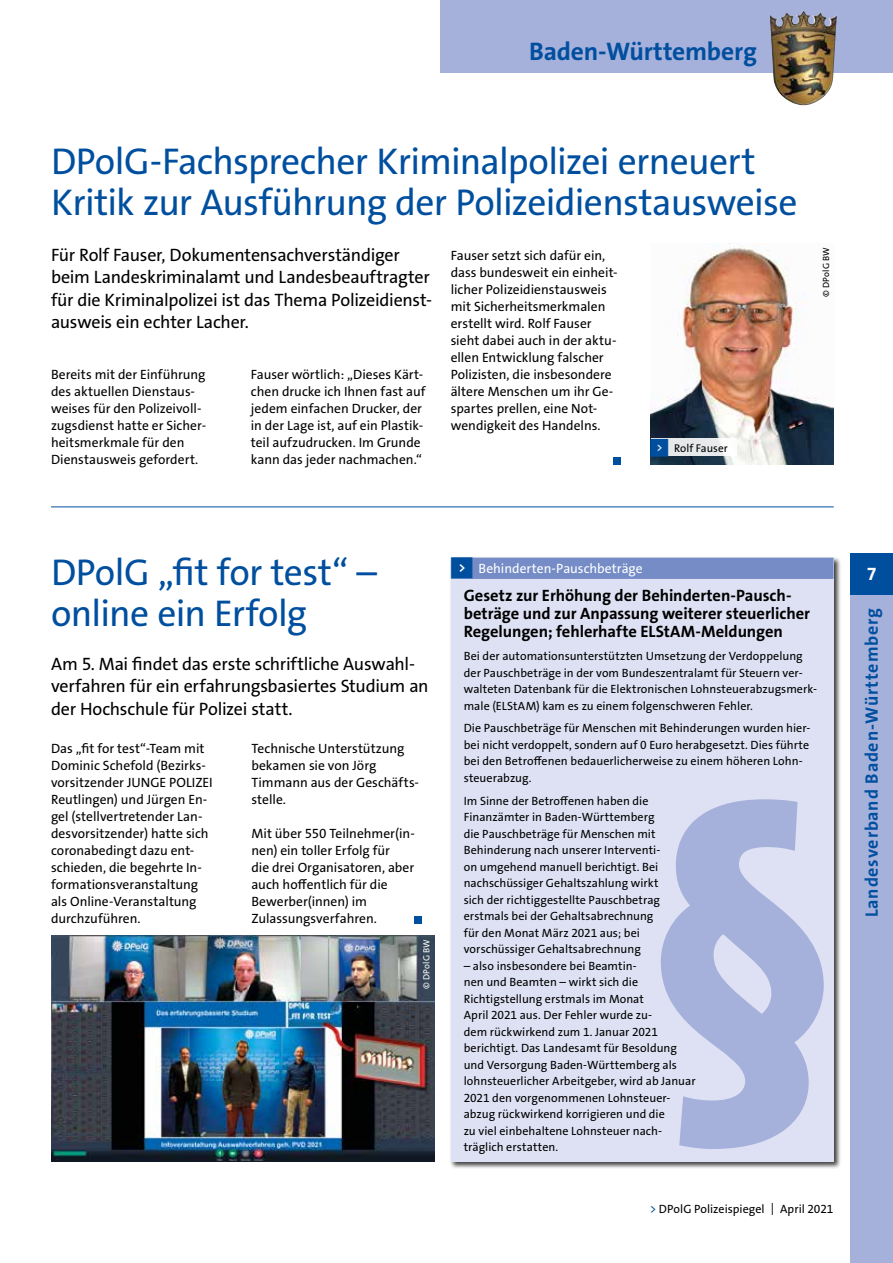
<style>
.page{position:relative;width:893px;height:1263px;background:#fff}
.page>*{position:absolute;margin:0;border:0;box-sizing:border-box;transform-origin:0 0}
.t1{font:37.5px/40.5px "The Sans Os F";letter-spacing:-.02em;color:#004f9f}
.t2{font:700 25.5px "The Sans Os F";letter-spacing:-.005em;color:#004f9f}
.t3{font:18px/22.5px "The Sans Os F";letter-spacing:-.015em;color:#000}
.t4{font:700 18px "The Sans Os F";letter-spacing:.045em;color:#004f9f}
.t5{font:700 18px "The Sans Os F";color:#fff}
.t6{font:700 16.5px/18px "The Sans Os F";letter-spacing:-.005em;color:#000}
.t7{font:13.5px/17px "The Sans Os F";color:#000}
.t8{font:13.5px "The Sans Os F";color:#fff}
.t9{font:12px/16.5px "The Sans Os F";letter-spacing:.005em;color:#000}
.t10{font:11.25px "The Sans Os F";letter-spacing:.005em;color:#000}
.t11{font:9px "The Sans Os F";letter-spacing:.015em;color:#000}
.t12{font:9px "The Sans Os F";letter-spacing:.015em;color:#fff}
.s1{font-family:"Top Numbers";color:#004f9f}
.s2{color:#004f9f}
</style>
<div class="page">
<div style="left:614px;top:457px;width:7px;height:7px;background:#004f9f"></div>
<img style="left:651px;top:243px;width:182px;height:221px">
<div style="left:651px;top:439px;width:85px;height:17px;background:linear-gradient(to right,#e0e3e5,#f4f5f6)"></div>
<hr style="left:51px;top:506px;width:783px;height:1px;background:#004f9f">
<div style="left:414px;top:916px;width:7px;height:7px;background:#004f9f"></div>
<img style="left:51px;top:935px;width:383px;height:226px">
<div style="left:449px;top:556px;width:392px;height:613px;background:#000;opacity:.75"></div>
<div style="left:451px;top:558px;width:383px;height:603px;background:#dee1f3"></div>
<div style="left:472px;top:558px;width:361px;height:21px;background:#758cc6"></div>
<div style="left:455px;top:560px;width:13px;height:17px;background:#fff"></div>
<svg style="left:661px;top:799px;width:163px;height:350px;fill:#a5b0db"></svg>
<div style="left:850px;top:553px;width:43px;height:42px;background:#004f9f"></div>
<div style="left:850px;top:595px;width:43px;height:668px;background:#a5b0db"></div>
<div style="left:440px;top:0;width:453px;height:72px;background:#a5b0db"></div>
<img style="left:770px;top:11px;width:67px;height:94px">
<h2 class="t2" style="left:529px;top:35px;width:229px">Baden-Württemberg</h2>
<h1 class="t1" style="left:51px;top:142px;width:748px">DPolG-Fachsprecher Kriminalpolizei erneuert<br>Kritik zur Ausführung der Polizeidienstausweise</h1>
<h3 class="t3" style="left:51px;top:243px;width:382px">Für Rolf Fauser, Dokumentensachverständiger beim Landeskriminalamt und Landesbeauftragter für die Kriminalpolizei ist das Thema Polizeidienst&shy;ausweis ein echter Lacher.</h3>
<p class="t7" style="left:451px;top:247px;width:168px">Fauser setzt sich dafür ein, dass bundesweit ein einheit&shy;licher Polizeidienstausweis mit Sicherheitsmerkmalen erstellt wird. Rolf Fauser sieht dabei auch in der aktu&shy;ellen Entwicklung falscher<br>Polizisten, die insbesondere ältere Menschen um ihr Ge&shy;spartes prellen, eine Not&shy;wendigkeit des Handelns.</p>
<p class="t7" style="left:51px;top:366px;width:157px">Bereits mit der Einführung des aktuellen Dienstaus&shy;weises für den Polizeivoll&shy;zugsdienst hatte er Sicher&shy;heitsmerkmale für den<br>Dienstausweis gefordert.</p>
<p class="t7" style="left:251px;top:366px;width:176px">Fauser wörtlich: „Dieses Kärt&shy;chen drucke ich Ihnen fast auf jedem einfachen Drucker, der in der Lage ist, auf ein Plastik&shy;teil aufzudrucken. Im Grunde kann das jeder nachmachen.“</p>
<p class="t10" style="left:651px;top:441px;width:79px"><span class="s1">&lt;</span> Rolf Fauser</p>
<p class="t11" style="left:820px;top:296px;width:51px;rotate:-90deg">© DPolG BW</p>
<h1 class="t1" style="left:51px;top:553px;width:327px">DPolG „fit for test“ – online ein Erfolg</h1>
<h3 class="t3" style="left:51px;top:652px;width:379px">Am 5. Mai findet das erste schriftliche Auswahl&shy;verfahren für ein erfahrungsbasiertes Studium an der Hochschule für Polizei statt.</h3>
<p class="t7" style="left:51px;top:740px;width:163px">Das „fit for test“-Team mit<br>Dominic Schefold (Bezirks&shy;vorsitzender JUNGE POLIZEI<br>Reutlingen) und Jürgen En&shy;gel (stellvertretender Lan&shy;desvorsitzender) hatte sich coronabedingt dazu ent&shy;schieden, die begehrte In&shy;formationsveranstaltung als Online-Veranstaltung durchzuführen.</p>
<p class="t7" style="left:251px;top:740px;width:169px">Technische Unterstützung bekamen sie von Jörg<br>Timmann aus der Geschäfts&shy;stelle.</p>
<p class="t7" style="left:251px;top:825px;width:165px">Mit über 550 Teilnehmer(in&shy;nen) ein toller Erfolg für<br>die drei Organisatoren, aber auch hoffentlich für die<br>Bewerber(innen) im<br>Zulassungsverfahren.</p>
<p class="t12" style="left:421px;top:989px;width:51px;rotate:-90deg">© DPolG BW</p>
<p class="t8" style="left:451px;top:559px;width:193px"><span class="s1">&lt;</span> Behinderten-Pauschbeträge</p>
<h3 class="t6" style="left:464px;top:587px;width:348px">Gesetz zur Erhöhung der Behinderten-Pausch&shy;beträge und zur Anpassung weiterer steuerlicher<br>Regelungen; fehlerhafte ELStAM-Meldungen</h3>
<p class="t9" style="left:464px;top:648px;width:355px">Bei der automationsunterstützten Umsetzung der Verdoppelung der Pauschbeträge in der vom Bundeszentralamt für Steuern ver&shy;walteten Datenbank für die Elektronischen Lohnsteuerabzugsmerk&shy;male (ELStAM) kam es zu einem folgenschweren Fehler.</p>
<p class="t9" style="left:464px;top:720px;width:348px">Die Pauschbeträge für Menschen mit Behinderungen wurden hier&shy;bei nicht verdoppelt, sondern auf 0 Euro herabgesetzt. Dies führte bei den Betroffenen bedauerlicherweise zu einem höheren Lohn&shy;steuerabzug.</p>
<p class="t9" style="left:464px;top:793px;width:198px">Im Sinne der Betroffenen haben die Finanzämter in Baden-Württemberg die Pauschbeträge für Menschen mit Behinderung nach unserer Interventi&shy;on umgehend manuell berichtigt. Bei nachschüssiger Gehaltszahlung wirkt sich der richtiggestellte Pauschbetrag erstmals bei der Gehaltsabrechnung für den Monat März 2021 aus; bei vorschüssiger Gehaltsabrechnung</p>
<p class="t9" style="left:464px;top:958px;width:233px">– also insbesondere bei Beamtin-<br>nen und Beamten – wirkt sich die Richtigstellung erstmals im Monat<br>April 2021 aus. Der Fehler wurde zu-<br>dem rückwirkend zum 1. Januar 2021 berichtigt. Das Landesamt für Besoldung und Versorgung Baden-Württemberg als lohnsteuerlicher Arbeitgeber, wird ab Januar 2021 den vorgenommenen Lohnsteuer&shy;abzug rückwirkend korrigieren und die<br>zu viel einbehaltene Lohnsteuer nach&shy;träglich erstatten.</p>
<p class="t9" style="left:650px;top:1200px;width:185px"><span class="s2">&gt;</span> DPolG Polizeispiegel | April 2021</p>
<h3 class="t5" style="left:867px;top:562px;width:11px">7</h3>
<h3 class="t4" style="left:860px;top:917px;width:311px;rotate:-90deg">Landesverband Baden-Württemberg</h3>
</div>
